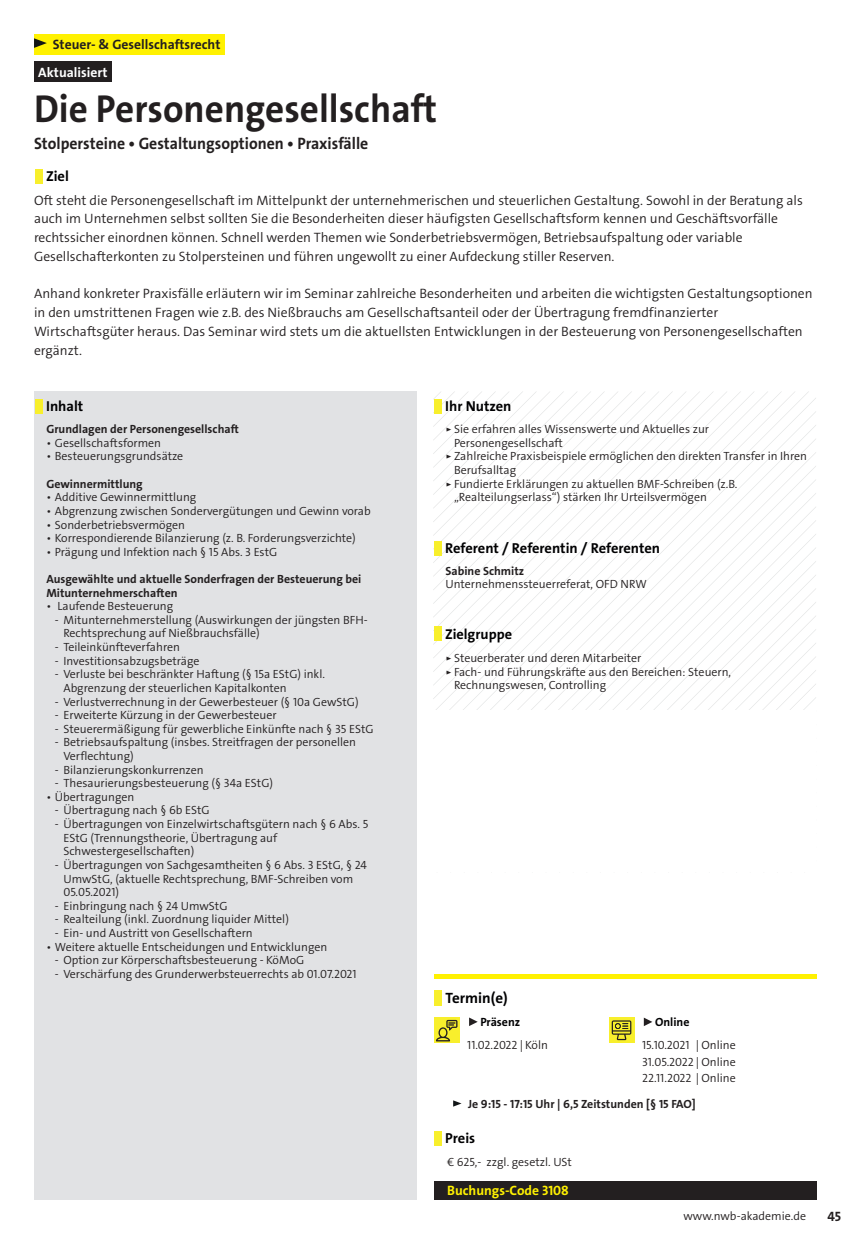
<style>
.page{position:relative;width:851px;height:1234px;background:#fff}
.page>*{position:absolute;margin:0;border:0;box-sizing:border-box;transform-origin:0 0}
.t1{font:39.15px "The Sans LP7 Bld";color:#231f20;scale:.95 1}
.t2{font:16.65px "The Sans LP7 Bld";color:#231f20;scale:.95 1}
.t3{font:15px "The Sans LP7 Bld";color:#000002}
.t4{font:14.55px "The Sans LP7 Bld";color:#000002}
.t5{font:14.4px "The Sans LP7 Bld";color:#000002}
.t6{font:14.25px "The Sans LP7 Bld";color:#000002}
.t7{font:13.65px/18.8px "The Sans LP4 Se Lig";color:#231f20}
.t8{font:13.65px "The Sans LP7 Bld";color:#231f20}
.t9{font:13.65px "The Sans LP7 Bld";color:#fff101}
.t10{font:13.65px "The Sans LP7 Bld";color:#fff}
.t11{font:12px "The Sans LP7 Bld";color:#000002}
.t12{font:11.85px/13.6px "The Sans LP4 Se Lig";color:#231f20}
.t13{font:11.85px/13.6px "The Sans LP7 Bld";color:#231f20}
.t14{font:11.85px "The Sans LP7 Bld";color:#000002}
</style>
<div class="page">
<div style="left:34px;top:34px;width:190px;height:20px;background:#fff101"></div>
<svg style="left:34px;top:38px;width:13px;height:10px"></svg>
<div style="left:34px;top:62px;width:78px;height:20px;background:#231f20"></div>
<div style="left:35px;top:169px;width:7px;height:15px;background:#f8ef2c"></div>
<div style="left:34px;top:391px;width:383px;height:808px;background:#e1e2e4"></div>
<div style="left:35px;top:399px;width:7px;height:14px;background:#f8ef2c"></div>
<svg style="left:433px;top:391px;width:383px;height:319px"></svg>
<div style="left:434px;top:399px;width:7px;height:14px;background:#f8ef2c"></div>
<div style="left:434px;top:540px;width:7px;height:15px;background:#f8ef2c"></div>
<div style="left:434px;top:626px;width:7px;height:15px;background:#f8ef2c"></div>
<div style="left:434px;top:973px;width:382px;height:5px;background:#fff101"></div>
<div style="left:434px;top:989px;width:7px;height:15px;background:#f8ef2c"></div>
<div style="left:434px;top:1017px;width:25px;height:25px;background:#f8ef2c"></div>
<svg style="left:436px;top:1019px;width:21px;height:22px"></svg>
<svg style="left:469px;top:1017px;width:8px;height:8px"></svg>
<svg style="left:609px;top:1017px;width:25px;height:25px"></svg>
<svg style="left:611px;top:1020px;width:20px;height:19px"></svg>
<svg style="left:643px;top:1017px;width:9px;height:8px"></svg>
<svg style="left:453px;top:1100px;width:8px;height:6px"></svg>
<div style="left:434px;top:1130px;width:7px;height:15px;background:#f8ef2c"></div>
<div style="left:434px;top:1180px;width:382px;height:19px;background:#231f20"></div>
<p class="t8" style="left:53px;top:35px;width:169px">Steuer- &amp; Gesellschaftsrecht</p>
<p class="t10" style="left:38px;top:63px;width:71px">Aktualisiert</p>
<h1 class="t1" style="left:34px;top:83px;width:425px">Die Personengesellschaft</h1>
<h2 class="t2" style="left:34px;top:132px;width:353px">Stolpersteine • Gestaltungsoptionen • Praxisfälle</h2>
<p class="t5" style="left:46px;top:167px;width:24px">Ziel</p>
<p class="t7" style="left:34px;top:191px;width:770px">Oft steht die Personengesellschaft im Mittelpunkt der unternehmerischen und steuerlichen Gestaltung. Sowohl in der Beratung als auch im Unternehmen selbst sollten Sie die Besonderheiten dieser häufigsten Gesellschaftsform kennen und Geschäftsvorfälle rechtssicher einordnen können. Schnell werden Themen wie Sonderbetriebsvermögen, Betriebsaufspaltung oder variable Gesellschafterkonten zu Stolpersteinen und führen ungewollt zu einer Aufdeckung stiller Reserven.</p>
<p class="t7" style="left:34px;top:284px;width:780px">Anhand konkreter Praxisfälle erläutern wir im Seminar zahlreiche Besonderheiten und arbeiten die wichtigsten Gestaltungsoptionen in den umstrittenen Fragen wie z.B. des Nießbrauchs am Gesellschaftsanteil oder der Übertragung fremdfinanzierter Wirtschaftsgüter heraus. Das Seminar wird stets um die aktuellsten Entwicklungen in der Besteuerung von Personengesellschaften ergänzt.</p>
<p class="t5" style="left:46px;top:397px;width:39px">Inhalt</p>
<p class="t13" style="left:46px;top:422px;width:194px">Grundlagen der Personengesellschaft</p>
<p class="t12" style="left:46px;top:436px;width:116px">• Gesellschaftsformen</p>
<p class="t12" style="left:46px;top:449px;width:138px">• Besteuerungsgrundsätze</p>
<p class="t13" style="left:46px;top:477px;width:98px">Gewinnermittlung</p>
<p class="t12" style="left:46px;top:490px;width:151px">• Additive Gewinnermittlung</p>
<p class="t12" style="left:46px;top:504px;width:326px">• Abgrenzung zwischen Sondervergütungen und Gewinn vorab</p>
<p class="t12" style="left:46px;top:517px;width:140px">• Sonderbetriebsvermögen</p>
<p class="t12" style="left:46px;top:531px;width:311px">• Korrespondierende Bilanzierung (z. B. Forderungsverzichte)</p>
<p class="t12" style="left:46px;top:545px;width:232px">• Prägung und Infektion nach § 15 Abs. 3 EstG</p>
<p class="t13" style="left:46px;top:572px;width:316px">Ausgewählte und aktuelle Sonderfragen der Besteuerung bei<br>Mitunternehmerschaften</p>
<p class="t12" style="left:46px;top:599px;width:128px">• Laufende Besteuerung</p>
<p class="t12" style="left:63px;top:613px;width:306px;text-indent:-9px">- Mitunternehmerstellung (Auswirkungen der jüngsten BFH-<br>Rechtsprechung auf Nießbrauchsfälle)</p>
<p class="t12" style="left:55px;top:640px;width:126px">- Teileinkünfteverfahren</p>
<p class="t12" style="left:55px;top:653px;width:146px">- Investitionsabzugsbeträge</p>
<p class="t12" style="left:63px;top:667px;width:263px;text-indent:-9px">- Verluste bei beschränkter Haftung (§ 15a EStG) inkl.<br>Abgrenzung der steuerlichen Kapitalkonten</p>
<p class="t12" style="left:55px;top:694px;width:305px">- Verlustverrechnung in der Gewerbesteuer (§ 10a GewStG)</p>
<p class="t12" style="left:55px;top:708px;width:223px">- Erweiterte Kürzung in der Gewerbesteuer</p>
<p class="t12" style="left:55px;top:721px;width:320px">- Steuerermäßigung für gewerbliche Einkünfte nach § 35 EStG</p>
<p class="t12" style="left:63px;top:735px;width:294px;text-indent:-9px">- Betriebsaufspaltung (insbes. Streitfragen der personellen<br>Verflechtung)</p>
<p class="t12" style="left:55px;top:762px;width:150px">- Bilanzierungskonkurrenzen</p>
<p class="t12" style="left:55px;top:776px;width:220px">- Thesaurierungsbesteuerung (§ 34a EStG)</p>
<p class="t12" style="left:46px;top:790px;width:89px">• Übertragungen</p>
<p class="t12" style="left:55px;top:803px;width:156px">- Übertragung nach § 6b EStG</p>
<p class="t12" style="left:63px;top:817px;width:306px;text-indent:-9px">- Übertragungen von Einzelwirtschaftsgütern nach § 6 Abs. 5<br>EStG (Trennungstheorie, Übertragung auf<br>Schwestergesellschaften)</p>
<p class="t12" style="left:63px;top:858px;width:305px;text-indent:-9px">- Übertragungen von Sachgesamtheiten § 6 Abs. 3 EStG, § 24<br>UmwStG, (aktuelle Rechtsprechung, BMF-Schreiben vom<br>05.05.2021)</p>
<p class="t12" style="left:55px;top:898px;width:174px">- Einbringung nach § 24 UmwStG</p>
<p class="t12" style="left:55px;top:912px;width:235px">- Realteilung (inkl. Zuordnung liquider Mittel)</p>
<p class="t12" style="left:55px;top:926px;width:199px">- Ein- und Austritt von Gesellschaftern</p>
<p class="t12" style="left:46px;top:939px;width:282px">• Weitere aktuelle Entscheidungen und Entwicklungen</p>
<p class="t12" style="left:55px;top:953px;width:251px">- Option zur Körperschaftsbesteuerung - KöMoG</p>
<p class="t12" style="left:55px;top:966px;width:303px">- Verschärfung des Grunderwerbsteuerrechts ab 01.07.2021</p>
<p class="t5" style="left:445px;top:397px;width:68px">Ihr Nutzen</p>
<p class="t12" style="left:445px;top:422px;width:265px">▹ Sie erfahren alles Wissenswerte und Aktuelles zur</p>
<p class="t12" style="left:454px;top:436px;width:110px">Personengesellschaft</p>
<p class="t12" style="left:445px;top:449px;width:363px">▹ Zahlreiche Praxisbeispiele ermöglichen den direkten Transfer in Ihren</p>
<p class="t12" style="left:454px;top:463px;width:64px">Berufsalltag</p>
<p class="t12" style="left:445px;top:477px;width:293px">▹ Fundierte Erklärungen zu aktuellen BMF-Schreiben (z.B.</p>
<p class="t12" style="left:454px;top:490px;width:254px">„Realteilungserlass“) stärken Ihr Urteilsvermögen</p>
<p class="t5" style="left:445px;top:538px;width:216px">Referent / Referentin / Referenten</p>
<p class="t13" style="left:445px;top:564px;width:80px">Sabine Schmitz</p>
<p class="t12" style="left:445px;top:577px;width:203px">Unternehmenssteuerreferat, OFD NRW</p>
<p class="t6" style="left:445px;top:624px;width:68px">Zielgruppe</p>
<p class="t12" style="left:445px;top:651px;width:197px">▹ Steuerberater und deren Mitarbeiter</p>
<p class="t12" style="left:445px;top:664px;width:287px">▹ Fach- und Führungskräfte aus den Bereichen: Steuern,</p>
<p class="t12" style="left:454px;top:678px;width:154px">Rechnungswesen, Controlling</p>
<p class="t3" style="left:445px;top:987px;width:63px">Termin(e)</p>
<p class="t11" style="left:480px;top:1014px;width:41px">Präsenz</p>
<p class="t12" style="left:467px;top:1038px;width:82px">11.02.2022 | Köln</p>
<p class="t14" style="left:655px;top:1014px;width:36px">Online</p>
<p class="t12" style="left:642px;top:1037px;width:95px;line-height:16px;text-align:justify">15.10.2021 | Online 31.05.2022 | Online 22.11.2022 | Online</p>
<p class="t13" style="left:468px;top:1096px;width:229px">Je 9:15 - 17:15 Uhr | 6,5 Zeitstunden [§ 15 FAO]</p>
<p class="t4" style="left:445px;top:1128px;width:31px">Preis</p>
<p class="t12" style="left:447px;top:1155px;width:126px">€ 625,- zzgl. gesetzl. USt</p>
<p class="t9" style="left:447px;top:1181px;width:123px">Buchungs-Code 3108</p>
<p class="t12" style="left:683px;top:1208px;width:124px">www.nwb-akademie.de</p>
<p class="t8" style="left:827px;top:1207px;width:15px">45</p>
</div>
